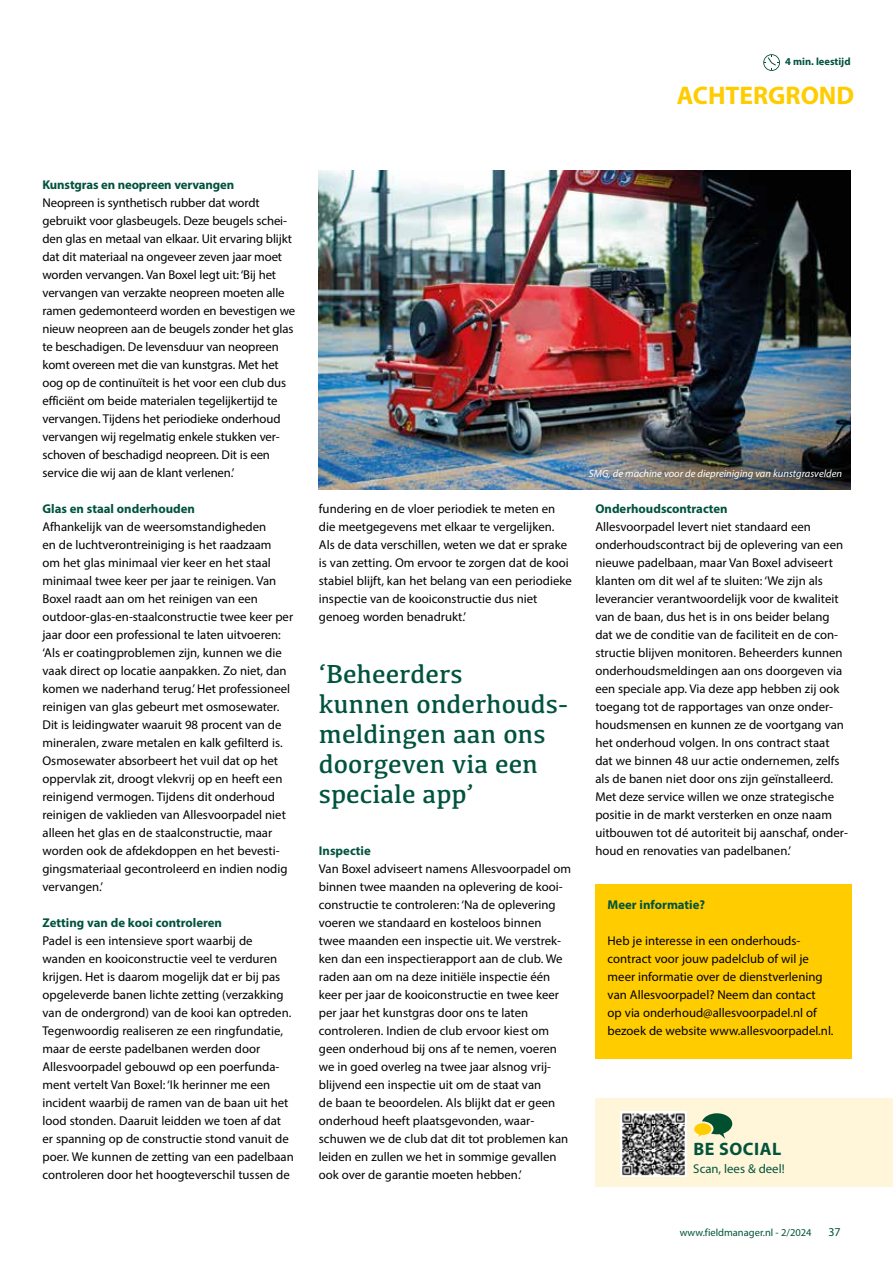
<style>
.page{position:relative;width:893px;height:1263px;background:#fff}
.page>*{position:absolute;margin:0;border:0;box-sizing:border-box;transform-origin:0 0}
.t1{font:27px/30px "Kefa";color:#00533d}
.t2{font:700 25.5px "Myriad Pro";color:#fc0}
.t3{font:700 18px "Myriad Pro";letter-spacing:.03em;color:#00533d}
.t4{font:12.75px/18px "Myriad Pro";color:#000}
.t5{font:700 12.75px "Myriad Pro";color:#00533d}
.t6{font:12.75px "Myriad Pro";color:#00533d}
.t7{font:12px "Myriad Pro";color:#00533d}
.t8{font:italic 10.5px "Myriad Pro";color:#fff}
.t9{font:10.5px "Myriad Pro";color:#00533d}
.t10{font:700 10.5px "Myriad Pro";color:#00533d}
</style>
<div class="page">
<div style="left:595px;top:884px;width:256px;height:174px;background:#fc0"></div>
<img style="left:319px;top:170px;width:531px;height:319px">
<svg style="left:763px;top:54px;width:17px;height:17px"></svg>
<div style="left:595px;top:1098px;width:298px;height:88px;background:#fff5d8"></div>
<img style="left:621px;top:1111px;width:65px;height:66px">
<svg style="left:694px;top:1113px;width:38px;height:26px"></svg>
<p class="t10" style="left:785px;top:55px;width:67px">4 min. leestijd</p>
<h2 class="t2" style="left:677px;top:79px;width:179px">ACHTERGROND</h2>
<p class="t5" style="left:43px;top:176px;width:193px">Kunstgras en neopreen vervangen</p>
<p class="t4" style="left:43px;top:194px;width:254px">Neopreen is synthetisch rubber dat wordt gebruikt voor glasbeugels. Deze beugels schei&shy;den glas en metaal van elkaar. Uit ervaring blijkt dat dit materiaal na ongeveer zeven jaar moet worden vervangen. Van Boxel legt uit: ‘Bij het vervangen van verzakte neopreen moeten alle ramen gedemonteerd worden en bevestigen we nieuw neopreen aan de beugels zonder het glas te beschadigen. De levensduur van neopreen komt overeen met die van kunstgras. Met het oog op de continuïteit is het voor een club dus efficiënt om beide materialen tegelijkertijd te vervangen. Tijdens het periodieke onderhoud vervangen wij regelmatig enkele stukken ver&shy;schoven of beschadigd neopreen. Dit is een service die wij aan de klant verlenen.’</p>
<p class="t5" style="left:43px;top:500px;width:154px">Glas en staal onderhouden</p>
<p class="t4" style="left:43px;top:518px;width:252px">Afhankelijk van de weersomstandigheden<br>en de luchtverontreiniging is het raadzaam<br>om het glas minimaal vier keer en het staal minimaal twee keer per jaar te reinigen. Van Boxel raadt aan om het reinigen van een outdoor-glas-en-staalconstructie twee keer per jaar door een professional te laten uitvoeren: ‘Als er coatingproblemen zijn, kunnen we die vaak direct op locatie aanpakken. Zo niet, dan komen we naderhand terug.’ Het professioneel reinigen van glas gebeurt met osmosewater.<br>Dit is leidingwater waaruit 98 procent van de mineralen, zware metalen en kalk gefilterd is.<br>Osmosewater absorbeert het vuil dat op het oppervlak zit, droogt vlekvrij op en heeft een reinigend vermogen. Tijdens dit onderhoud reinigen de vaklieden van Allesvoorpadel niet alleen het glas en de staalconstructie, maar worden ook de afdekdoppen en het bevesti&shy;gingsmateriaal gecontroleerd en indien nodig vervangen.’</p>
<p class="t5" style="left:43px;top:915px;width:181px">Zetting van de kooi controleren</p>
<p class="t4" style="left:43px;top:932px;width:253px">Padel is een intensieve sport waarbij de wanden en kooiconstructie veel te verduren krijgen. Het is daarom mogelijk dat er bij pas opgeleverde banen lichte zetting (verzakking van de ondergrond) van de kooi kan optreden.<br>Tegenwoordig realiseren ze een ringfundatie, maar de eerste padelbanen werden door Allesvoorpadel gebouwd op een poerfunda&shy;ment vertelt Van Boxel: ‘Ik herinner me een incident waarbij de ramen van de baan uit het lood stonden. Daaruit leidden we toen af dat er spanning op de constructie stond vanuit de poer. We kunnen de zetting van een padelbaan controleren door het hoogteverschil tussen de</p>
<p class="t4" style="left:319px;top:500px;width:254px">fundering en de vloer periodiek te meten en die meetgegevens met elkaar te vergelijken.<br>Als de data verschillen, weten we dat er sprake is van zetting. Om ervoor te zorgen dat de kooi stabiel blijft, kan het belang van een periodieke inspectie van de kooiconstructie dus niet genoeg worden benadrukt.’</p>
<h1 class="t1" style="left:319px;top:658px;width:251px">‘Beheerders<br>kunnen onderhouds&shy;meldingen aan ons doorgeven via een speciale app’</h1>
<p class="t5" style="left:319px;top:843px;width:53px">Inspectie</p>
<p class="t4" style="left:319px;top:860px;width:254px">Van Boxel adviseert namens Allesvoorpadel om binnen twee maanden na oplevering de kooi&shy;constructie te controleren: ‘Na de oplevering voeren we standaard en kosteloos binnen twee maanden een inspectie uit. We verstrek&shy;ken dan een inspectierapport aan de club. We raden aan om na deze initiële inspectie één keer per jaar de kooiconstructie en twee keer per jaar het kunstgras door ons te laten controleren. Indien de club ervoor kiest om geen onderhoud bij ons af te nemen, voeren we in goed overleg na twee jaar alsnog vrij&shy;blijvend een inspectie uit om de staat van<br>de baan te beoordelen. Als blijkt dat er geen onderhoud heeft plaatsgevonden, waar&shy;schuwen we de club dat dit tot problemen kan leiden en zullen we het in sommige gevallen ook over de garantie moeten hebben.’</p>
<p class="t8" style="left:589px;top:467px;width:255px">SMG, de machine voor de diepreiniging van kunstgrasvelden</p>
<p class="t5" style="left:595px;top:501px;width:134px">Onderhoudscontracten</p>
<p class="t4" style="left:595px;top:518px;width:254px">Allesvoorpadel levert niet standaard een onderhoudscontract bij de oplevering van een nieuwe padelbaan, maar Van Boxel adviseert klanten om dit wel af te sluiten: ‘We zijn als leverancier verantwoordelijk voor de kwaliteit van de baan, dus het is in ons beider belang dat we de conditie van de faciliteit en de con&shy;structie blijven monitoren. Beheerders kunnen onderhoudsmeldingen aan ons doorgeven via een speciale app. Via deze app hebben zij ook toegang tot de rapportages van onze onder&shy;houdsmensen en kunnen ze de voortgang van het onderhoud volgen. In ons contract staat dat we binnen 48 uur actie ondernemen, zelfs als de banen niet door ons zijn geïnstalleerd.<br>Met deze service willen we onze strategische positie in de markt versterken en onze naam uitbouwen tot dé autoriteit bij aanschaf, onder&shy;houd en renovaties van padelbanen.’</p>
<p class="t5" style="left:608px;top:896px;width:99px">Meer informatie?</p>
<p class="t4" style="left:608px;top:932px;width:227px">Heb je interesse in een onderhouds&shy;contract voor jouw padelclub of wil je meer informatie over de dienstverlening van Allesvoorpadel? Neem dan contact<br>op via onderhoud@allesvoorpadel.nl of bezoek de website www.allesvoorpadel.nl.</p>
<h3 class="t3" style="left:693px;top:1137px;width:89px">BE SOCIAL</h3>
<p class="t6" style="left:693px;top:1161px;width:93px">Scan, lees &amp; deel!</p>
<p class="t9" style="left:680px;top:1226px;width:133px">www.fieldmanager.nl - 2/2024</p>
<p class="t7" style="left:828px;top:1224px;width:14px">37</p>
</div>
